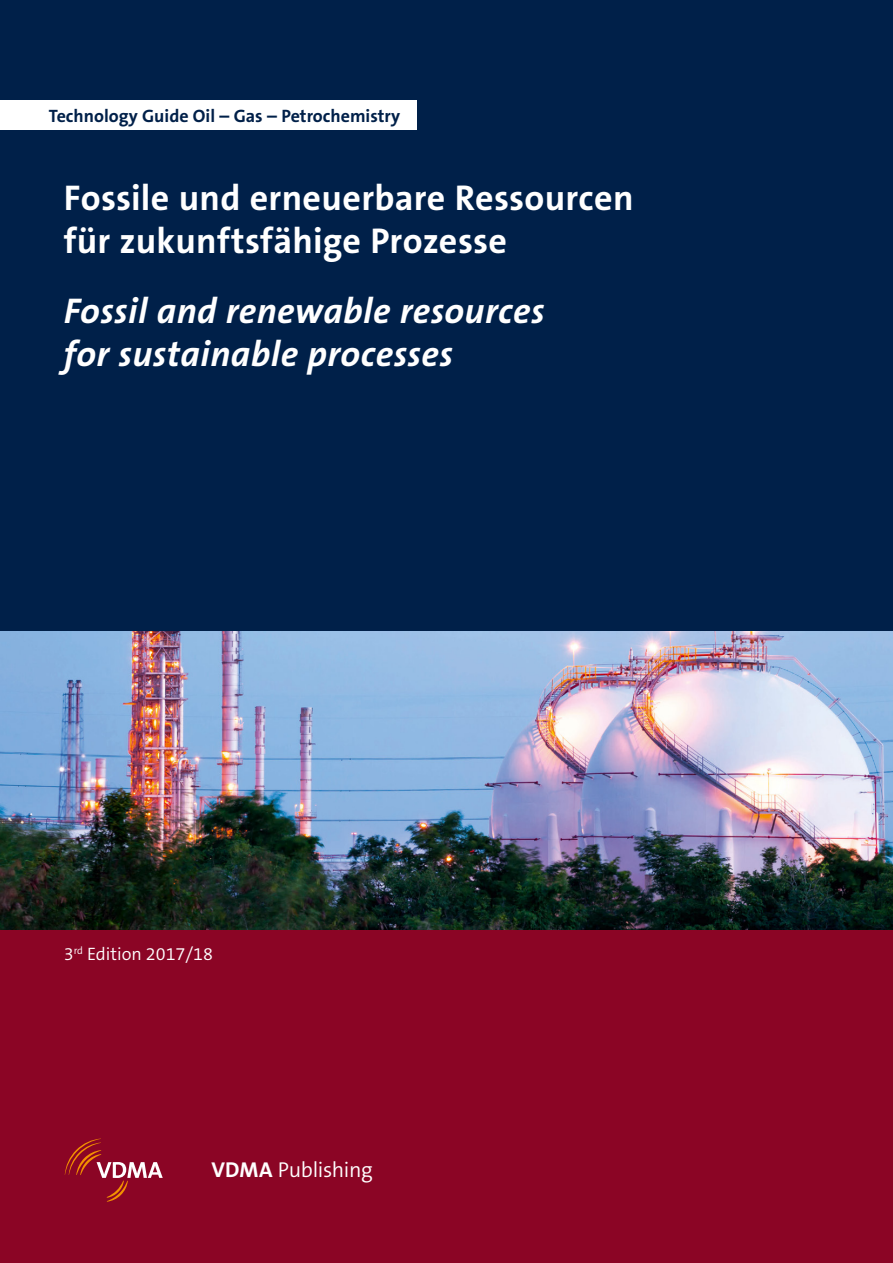
<style>
.page{position:relative;width:893px;height:1263px;background:#fff}
.page>*{position:absolute;margin:0;border:0;box-sizing:border-box;transform-origin:0 0}
.t1{font:700 36px/43.2px "The Sans B Plus W7";letter-spacing:.01em;color:#fff}
.t2{font:italic 700 36px/43.2px "The Sans B Plus W7";letter-spacing:.01em;color:#fff}
.t3{font:300 21.6px "The Sans B Plus W4";letter-spacing:-.02em;color:#fff}
.t4{font:700 18px "The Sans B7";color:#002049}
.t5{font:300 18px "The Sans B Plus W4";color:#fff}
.s1{font-family:"The Sans B Plus W7";font-weight:700}
</style>
<div class="page">
<div style="left:0;top:927px;width:893px;height:336px;background:#8b0525"></div>
<div style="left:0;top:0;width:893px;height:634px;background:#002049"></div>
<svg style="left:65px;top:1138px;width:98px;height:64px"></svg>
<img style="left:0;top:631px;width:893px;height:298px">
<div style="left:0;top:100px;width:417px;height:30px;background:#fff"></div>
<p class="t4" style="left:49px;top:106px;width:353px">Technology Guide Oil – Gas – Petrochemistry</p>
<p class="t1" style="left:64px;top:176px;width:571px">Fossile und erneuerbare Ressourcen für zukunftsfähige Prozesse</p>
<p class="t2" style="left:64px;top:289px;width:482px">Fossil and renewable resources for sustainable processes</p>
<p class="t5" style="left:64px;top:942px;width:151px">3<sup>rd</sup> Edition 2017/18</p>
<p class="t3" style="left:211px;top:1156px;width:163px"><span class="s1">VDMA</span> Publishing</p>
</div>
